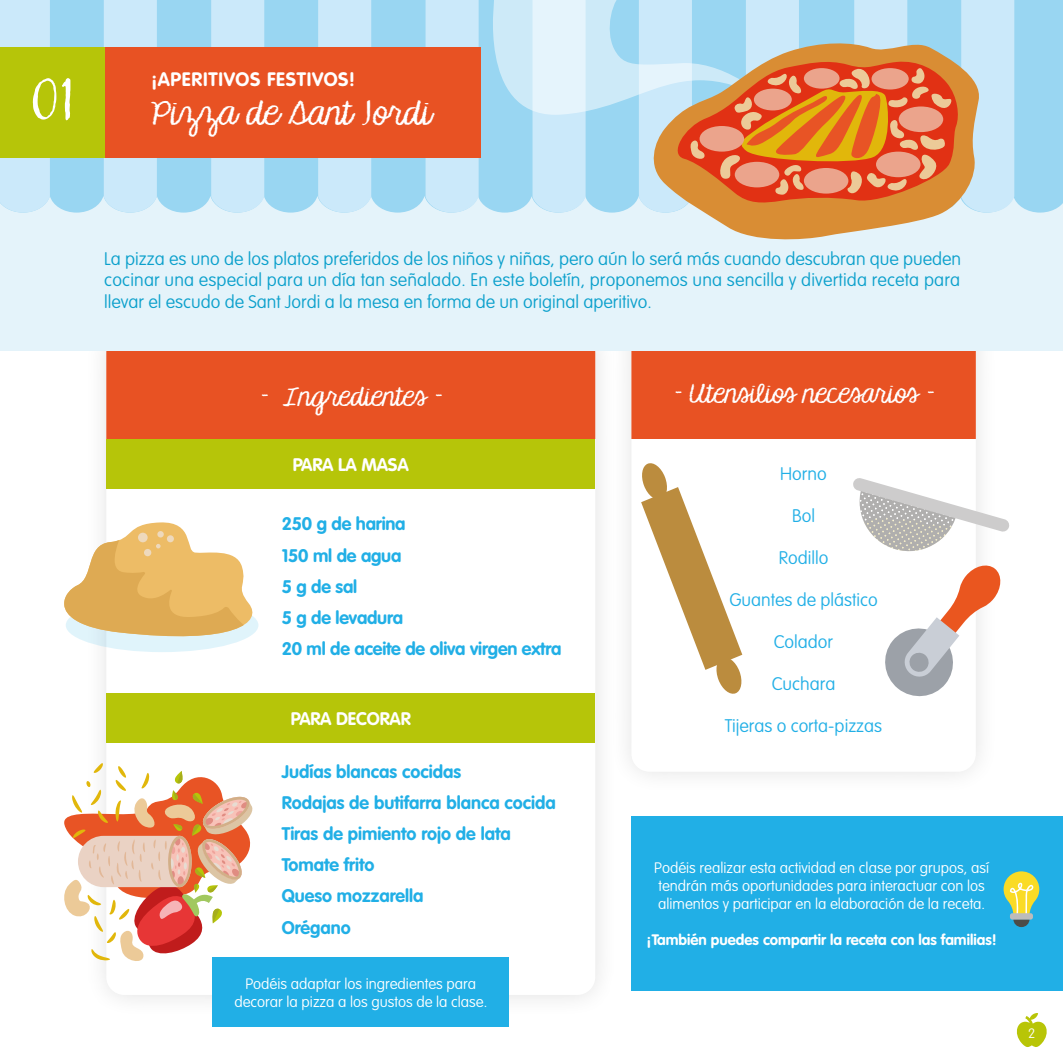
<style>
.page{position:relative;width:1063px;height:1063px;background:#fff}
.page>*{position:absolute;margin:0;border:0;box-sizing:border-box;transform-origin:0 0}
.t1{font:54px "Adorn Condensed Sans";color:#fff}
.t2{font:32.7px "KG Makes You Stronger";color:#fff}
.t3{font:25.5px "KG Makes You Stronger";color:#fff}
.t4{font:700 19.2px "VAG Rounded Std";letter-spacing:.035em;color:#fff}
.t5{font:100 18px/21.6px "VAG Rounded Std";color:#0ba0cc;text-align:justify}
.t6{font:700 18px/31.2px "VAG Rounded Std";color:#21afe6}
.t7{font:100 18px "VAG Rounded Std";color:#21afe6}
.t8{font:700 18px "VAG Rounded Std";letter-spacing:-.01em;color:#fff}
.t9{font:100 15px/18px "VAG Rounded Std";color:#fff}
.t10{font:700 15px "VAG Rounded Std";color:#fff}
.t11{font:100 13.5px "VAG Rounded Std";color:#fff}
.s1{font-family:"Adorn Condensed Sans"}
.s2{font-family:"Caveat";font-size:28.5px}
</style>
<div class="page">
<svg style="left:1016px;top:1013px;width:31px;height:34px"></svg>
<div style="left:82px;top:311px;width:537px;height:708px;background:#fbfbfb"></div>
<div style="left:106px;top:335px;width:489px;height:660px;background:#fff;border-radius:18px"></div>
<div style="left:106px;top:352px;width:489px;height:87px;background:#e85223"></div>
<div style="left:106px;top:439px;width:489px;height:50px;background:#b6c509"></div>
<div style="left:106px;top:693px;width:489px;height:50px;background:#b6c509"></div>
<div style="left:631px;top:352px;width:345px;height:87px;background:#e85223"></div>
<div style="left:0;top:136px;width:1063px;height:215px;background:#e4f3fa"></div>
<div style="left:50px;top:0;width:1013px;height:213px;background:#99d6f2"></div>
<div style="left:0;top:0;width:50px;height:213px;background:#cbe9fa"></div>
<div style="left:104px;top:0;width:53px;height:213px;background:#cbe9fa"></div>
<div style="left:211px;top:0;width:53px;height:213px;background:#cbe9fa"></div>
<div style="left:318px;top:0;width:53px;height:213px;background:#cbe9fa"></div>
<div style="left:0;top:47px;width:480px;height:110px;background:#e85223"></div>
<div style="left:0;top:47px;width:104px;height:110px;background:#b6c509"></div>
<div style="left:631px;top:816px;width:432px;height:175px;background:#21afe6"></div>
<svg style="left:1003px;top:871px;width:36px;height:56px"></svg>
<div style="left:1010px;top:913px;width:23px;height:7px;background:#bcbcbc;border-radius:2px"></div>
<div style="left:213px;top:958px;width:296px;height:69px;background:#21afe6"></div>
<svg style="left:705px;top:213px;width:237px;height:27px;fill:#d98d34"></svg>
<svg style="left:426px;top:0;width:588px;height:213px;background:#ccb6a8"></svg>
<div style="left:66px;top:598px;width:192px;height:54px;background:#e0f4fb;border-radius:50%"></div>
<svg style="left:64px;top:522px;width:195px;height:124px"></svg>
<div style="left:138px;top:533px;width:10px;height:9px;background:#eed9bc;border-radius:50%"></div>
<div style="left:144px;top:549px;width:7px;height:7px;background:#eed9bc;border-radius:50%"></div>
<svg style="left:641px;top:463px;width:102px;height:231px"></svg>
<svg style="left:853px;top:477px;width:156px;height:223px"></svg>
<svg style="left:64px;top:763px;width:196px;height:202px"></svg>
<h1 class="t1" style="left:30px;top:66px;width:45px">01</h1>
<p class="t4" style="left:151px;top:68px;width:206px">¡APERITIVOS FESTIVOS!</p>
<h2 class="t2" style="left:151px;top:93px;width:281px">Pizza de Sant <span class="s1">J</span>ordi</h2>
<p class="t5" style="left:104px;top:248px;width:859px">La pizza es uno de los platos preferidos de los niños y niñas, pero aún lo será más cuando descubran que pueden cocinar una especial para un día tan señalado. En este boletín, proponemos una sencilla y divertida receta para llevar el escudo de Sant Jordi a la mesa en forma de un original aperitivo.</p>
<h3 class="t3" style="left:259px;top:381px;width:185px">- <span class="s2">I</span> ngredientes -</h3>
<h3 class="t3" style="left:673px;top:378px;width:263px">- Utensilios necesarios -</h3>
<p class="t8" style="left:293px;top:454px;width:118px">PARA LA MASA</p>
<p class="t6" style="left:282px;top:509px;width:281px">250 g de harina<br>150 ml de agua<br>5 g de sal<br>5 g de levadura<br>20 ml de aceite de oliva virgen extra</p>
<p class="t8" style="left:291px;top:708px;width:121px">PARA DECORAR</p>
<p class="t6" style="left:282px;top:757px;width:276px">Judías blancas cocidas<br>Rodajas de butifarra blanca cocida<br>Tiras de pimiento rojo de lata<br>Tomate frito<br>Queso mozzarella<br>Orégano</p>
<p class="t9" style="left:234px;top:975px;width:254px;text-align:center">Podéis adaptar los ingredientes para decorar la pizza a los gustos de la clase.</p>
<p class="t7" style="left:780px;top:463px;width:48px">Horno</p>
<p class="t7" style="left:792px;top:505px;width:24px">Bol</p>
<p class="t7" style="left:779px;top:547px;width:51px">Rodillo</p>
<p class="t7" style="left:729px;top:589px;width:150px">Guantes de plástico</p>
<p class="t7" style="left:774px;top:631px;width:61px">Colador</p>
<p class="t7" style="left:772px;top:673px;width:65px">Cuchara</p>
<p class="t7" style="left:725px;top:715px;width:159px">Tijeras o corta-pizzas</p>
<p class="t9" style="left:654px;top:860px;width:336px">Podéis realizar esta actividad en clase por grupos, así tendrán más oportunidades para interactuar con los alimentos y participar en la elaboración de la receta.</p>
<p class="t10" style="left:647px;top:931px;width:352px">¡También puedes compartir la receta con las familias!</p>
<p class="t11" style="left:1028px;top:1026px;width:9px">2</p>
</div>
